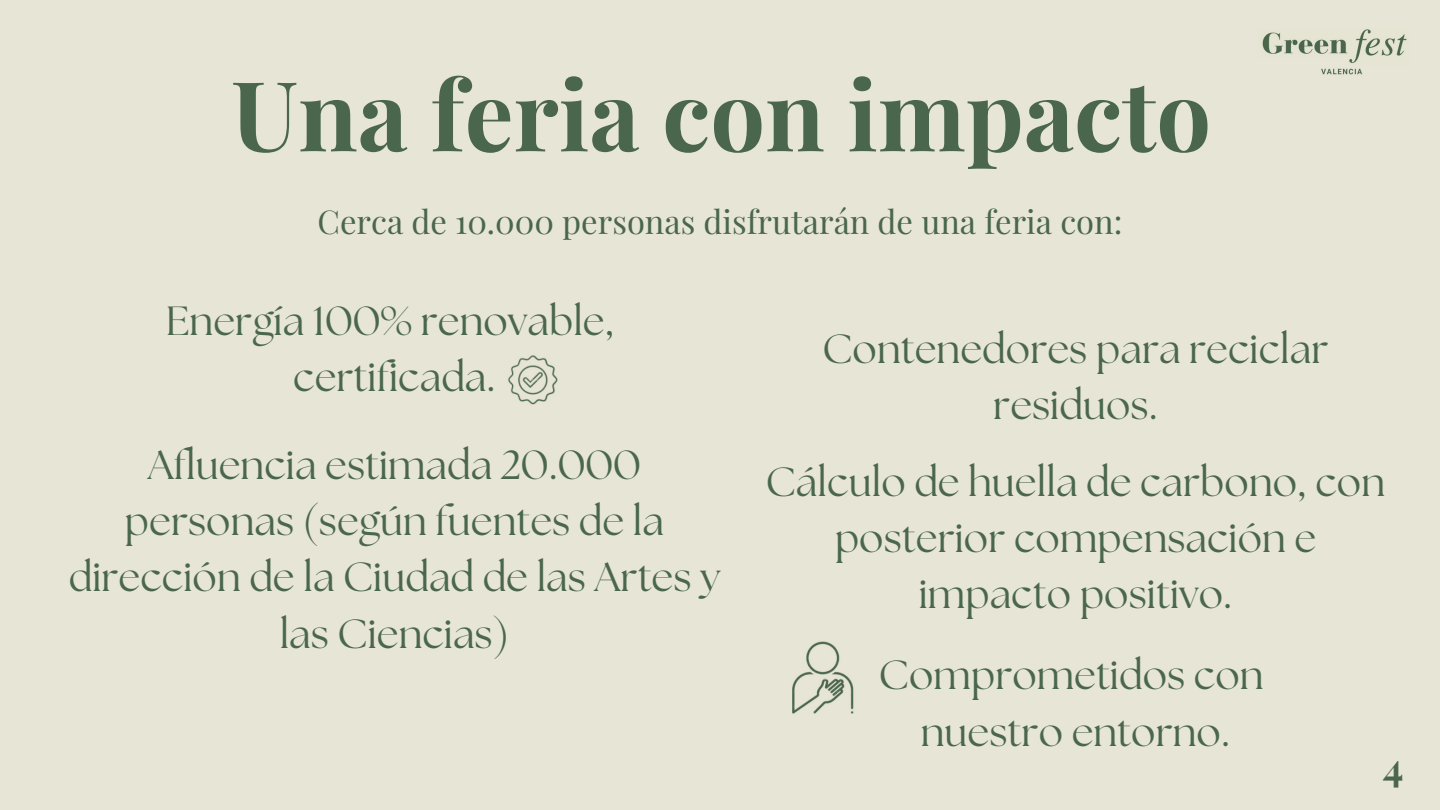
<style>
.page{position:relative;width:1440px;height:810px;background:#e7e5d5}
.page>*{position:absolute;margin:0;border:0;box-sizing:border-box;transform-origin:0 0}
.t1{font:700 97px "Playfair Display";color:#4a674e}
.t2{font:40.7px/56.2px "The Seasons";color:#4a674e;text-align:center}
.t3{font:700 39.4px "Playfair Display";color:#4a674e}
.t4{font:32.7px "Playfair Display";color:#4a674e}
</style>
<div class="page">
<img style="left:508px;top:355px;width:50px;height:50px">
<img style="left:792px;top:641px;width:62px;height:73px">
<img style="left:1262px;top:29px;width:145px;height:46px">
<p class="t1" style="left:231px;top:47px;width:981px">Una feria con impacto</p>
<p class="t4" style="left:318px;top:199px;width:806px">Cerca de 10.000 personas disfrutarán de una feria con:</p>
<h2 class="t2" style="left:166px;top:295px;width:450px">Energía 100% renovable, certificada.</h2>
<h2 class="t2" style="left:69px;top:439px;width:653px">Afluencia estimada 20.000 personas (según fuentes de la dirección de la Ciudad de las Artes y las Ciencias)</h2>
<p class="t2" style="left:822px;top:324px;width:508px">Contenedores para reciclar residuos.</p>
<h2 class="t2" style="left:766px;top:456px;width:621px">Cálculo de huella de carbono, con posterior compensación e impacto positivo.</h2>
<h2 class="t2" style="left:879px;top:650px;width:386px">Comprometidos con nuestro entorno.</h2>
<h2 class="t3" style="left:1383px;top:739px;width:22px">4</h2>
</div>
